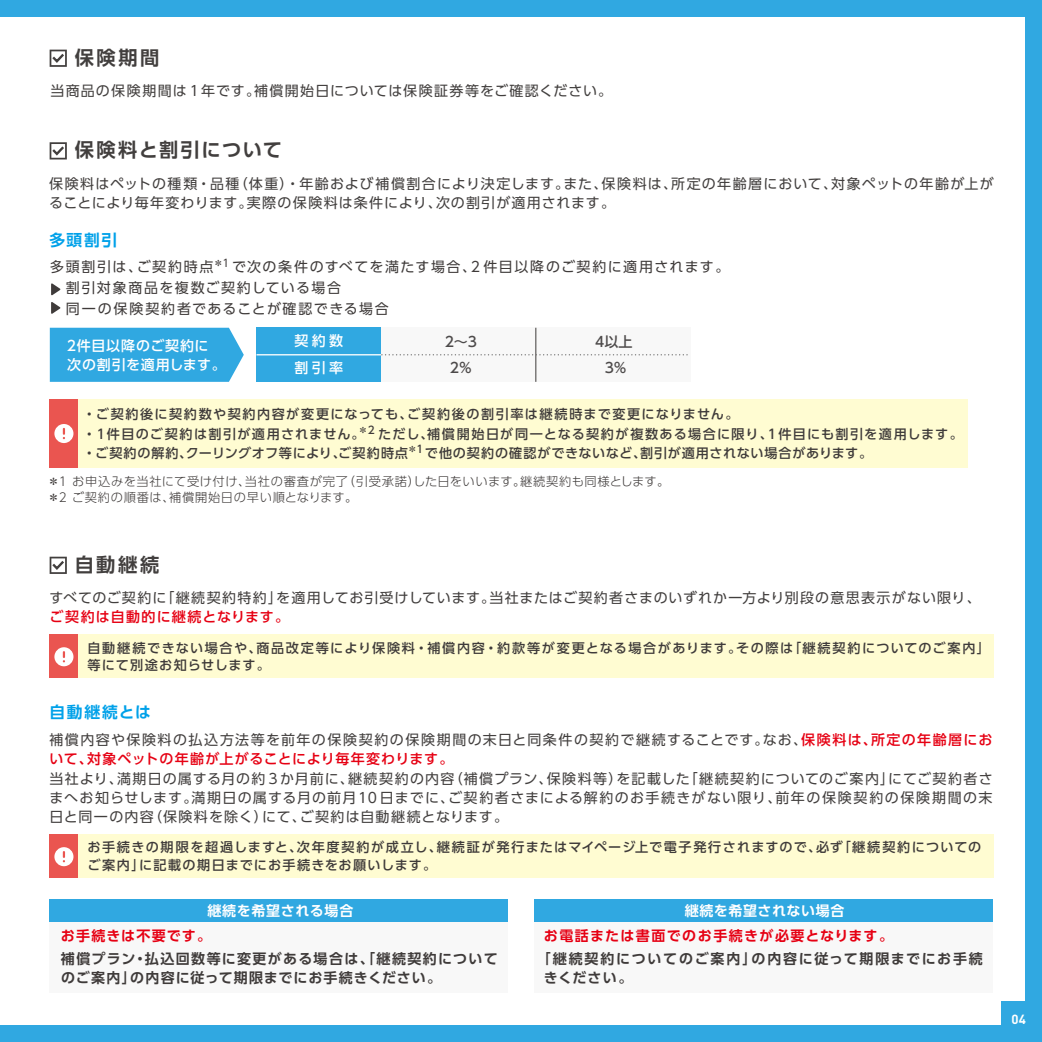
<style>
.page{position:relative;width:1042px;height:1042px;background:#30a8e1}
.page>*{position:absolute;margin:0;border:0;box-sizing:border-box;transform-origin:0 0}
.t1{font:700 19.25px "UD Shin Go Pro De";letter-spacing:.08em;color:#423f3e}
.t2{font:700 19.25px "UD Shin Go Pro De";letter-spacing:.115em;color:#423f3e}
.t3{font:700 15.75px "UD Shin Go Pro De";letter-spacing:.1em;color:#00a1e9}
.t4{font:14px/19.2px "UD Shin Go Pro";letter-spacing:.085em;color:#423f3e;text-align:justify}
.t5{font:14px/19.2px "UD Shin Go Pro";letter-spacing:.105em;color:#423f3e}
.t6{font:14px/21px "UD Shin Go Pro";letter-spacing:.105em;color:#3f3b3a}
.t7{font:700 14px/19.2px "UD Shin Go Pro De";letter-spacing:.095em;color:#3f3b3a}
.t8{font:700 14px/19.2px "UD Shin Go Pro De";letter-spacing:.115em;color:#3f3b3a}
.t9{font:700 14px "UD Shin Go Pro De";letter-spacing:.09em;color:#e60013}
.t10{font:500 14px/27.3px "UD Shin Go Pro";letter-spacing:.06em;color:#fff}
.t11{font:700 14px "UD Shin Go Pro De";letter-spacing:.045em;color:#fff}
.t12{font:500 14px "UD Shin Go Pro";letter-spacing:.085em;color:#e60013}
.t13{font:500 14px/26.4px "UD Shin Go Pro";color:#4d4a4a;text-align:center}
.t14{font:500 13.12px/17.5px "UD Shin Go Pro";letter-spacing:.095em;color:#3f3b3a}
.t15{font:700 13.12px "DIN Pro";color:#fff}
.t16{font:300 12.25px/15.8px "UD Shin Go Pro";letter-spacing:.055em;color:#3f3b3a}
.s1{font-weight:500;color:#e60013}
</style>
<div class="page">
<div style="left:0;top:17px;width:1024px;height:1007px;background:#fff"></div>
<div style="left:50px;top:834px;width:943px;height:44px;background:#fffcd2"></div>
<div style="left:50px;top:834px;width:28px;height:44px;background:#ea5550"></div>
<div style="left:54px;top:847px;width:19px;height:19px;background:#fff;border-radius:50%"></div>
<svg style="left:63px;top:851px;width:2px;height:11px"></svg>
<div style="left:50px;top:634px;width:943px;height:44px;background:#fffcd2"></div>
<div style="left:50px;top:634px;width:28px;height:44px;background:#ea5550"></div>
<div style="left:54px;top:647px;width:19px;height:19px;background:#fff;border-radius:50%"></div>
<svg style="left:63px;top:651px;width:2px;height:11px"></svg>
<div style="left:50px;top:399px;width:917px;height:69px;background:#fffcd2"></div>
<div style="left:50px;top:399px;width:28px;height:68px;background:#ea5550"></div>
<div style="left:54px;top:424px;width:19px;height:19px;background:#fff;border-radius:50%"></div>
<svg style="left:63px;top:428px;width:2px;height:11px"></svg>
<div style="left:49px;top:920px;width:459px;height:72px;background:#f8f8f8"></div>
<div style="left:49px;top:899px;width:459px;height:22px;background:#30a8e1"></div>
<div style="left:534px;top:920px;width:458px;height:72px;background:#f8f8f8"></div>
<div style="left:534px;top:899px;width:458px;height:22px;background:#30a8e1"></div>
<svg style="left:51px;top:283px;width:9px;height:12px"></svg>
<svg style="left:51px;top:302px;width:9px;height:12px"></svg>
<svg style="left:50px;top:50px;width:17px;height:17px"></svg>
<svg style="left:50px;top:142px;width:17px;height:17px"></svg>
<svg style="left:50px;top:557px;width:17px;height:17px"></svg>
<div style="left:381px;top:328px;width:309px;height:54px;background:#f8f8f8"></div>
<div style="left:50px;top:328px;width:194px;height:54px;background:#30a8e1"></div>
<hr style="left:535px;top:328px;width:1px;height:54px;background:#3f3b3a">
<div style="left:256px;top:328px;width:125px;height:54px;background:#30a8e1"></div>
<hr style="left:256px;top:354px;width:125px;height:1px;background:#fff">
<svg style="left:382px;top:354px;width:305px;height:1px"></svg>
<div style="left:1001px;top:1001px;width:41px;height:41px;background:#30a8e1"></div>
<h1 class="t2" style="left:75px;top:42px;width:86px">保険期間</h1>
<p class="t4" style="left:51px;top:81px;width:563px">当商品の保険期間は 1年です。補償開始日については保険証券等をご確認ください。</p>
<h1 class="t1" style="left:75px;top:134px;width:209px">保険料と割引について</h1>
<p class="t4" style="left:49px;top:174px;width:946px">保険料はペットの種類・品種（体重）・年齢および補償割合により決定します。また、保険料は、所定の年齢層において、対象ペットの年齢が上がることにより毎年変わります。実際の保険料は条件により、次の割引が適用されます。</p>
<p class="t3" style="left:49px;top:227px;width:69px">多頭割引</p>
<p class="t6" style="left:50px;top:256px;width:681px">多頭割引は、ご契約時点<sup>＊1</sup> で次の条件のすべてを満たす場合、2 件目以降のご契約に適用されます。　割引対象商品を複数ご契約している場合<br>　同一の保険契約者であることが確認できる場合</p>
<p class="t10" style="left:64px;top:336px;width:163px;line-height:19.2px">２件目以降のご契約に次の割引を適用します。</p>
<p class="t14" style="left:83px;top:404px;width:881px;line-height:19.2px">・ご契約後に契約数や契約内容が変更になっても、ご契約後の割引率は継続時まで変更になりません。<br>・１件目のご契約は割引が適用されません｡<sup>＊2</sup> ただし､補償開始日が同一となる契約が複数ある場合に限り、1件目にも割引を適用します。・ご契約の解約、クーリングオフ等により、ご契約時点<sup>＊1</sup>で他の契約の確認ができないなど、割引が適用されない場合があります。</p>
<p class="t10" style="left:294px;top:326px;width:50px">契約数割引率</p>
<p class="t13" style="left:595px;top:327px;width:39px;line-height:26.9px">4以上<br>3％</p>
<p class="t13" style="left:445px;top:328px;width:34px">2～3<br>2％</p>
<p class="t16" style="left:47px;top:473px;width:623px">＊1 お申込みを当社にて受け付け、当社の審査が完了（引受承諾）した日をいいます。継続契約も同様とします。＊2 ご契約の順番は、補償開始日の早い順となります。</p>
<h1 class="t2" style="left:75px;top:549px;width:86px">自動継続</h1>
<p class="t4" style="left:49px;top:587px;width:933px">すべてのご契約に「継続契約特約」を適用してお引受けしています。当社またはご契約者さまのいずれか一方より別段の意思表示がない限り、</p>
<p class="t12" style="left:49px;top:605px;width:241px">ご契約は自動的に継続となります。</p>
<p class="t14" style="left:87px;top:638px;width:904px">自動継続できない場合や、商品改定等により保険料・補償内容・約款等が変更となる場合があります。その際は「継続契約についてのご案内」等にて別途お知らせします。</p>
<p class="t3" style="left:49px;top:699px;width:103px">自動継続とは</p>
<p class="t5" style="left:49px;top:730px;width:944px">補償内容や保険料の払込方法等を前年の保険契約の保険期間の末日と同条件の契約で継続することです。なお、<span class="s1">保険料は、所定の年齢層において、対象ペットの年齢が上がることにより毎年変わります。</span></p>
<p class="t4" style="left:49px;top:768px;width:944px">当社より、満期日の属する月の約 3か月前に、継続契約の内容（補償プラン、保険料等）を記載した「継続契約についてのご案内」にてご契約者さまへお知らせします。満期日の属する月の前月10 日までに、ご契約者さまによる解約のお手続きがない限り、前年の保険契約の保険期間の末日と同一の内容（保険料を除く）にて、ご契約は自動継続となります。</p>
<p class="t14" style="left:87px;top:838px;width:895px">お手続きの期限を超過しますと、次年度契約が成立し、継続証が発行またはマイページ上で電子発行されますので、必ず「継続契約についてのご案内」に記載の期日までにお手続きをお願いします。</p>
<p class="t11" style="left:207px;top:899px;width:147px">継続を希望される場合</p>
<p class="t9" style="left:61px;top:924px;width:152px">お手続きは不要です。</p>
<p class="t7" style="left:61px;top:948px;width:438px">補償プラン・払込回数等に変更がある場合は、「継続契約についてのご案内」の内容に従って期限までにお手続きください。</p>
<p class="t11" style="left:685px;top:899px;width:161px">継続を希望されない場合</p>
<p class="t9" style="left:544px;top:924px;width:351px">お電話または書面でのお手続きが必要となります。</p>
<p class="t8" style="left:544px;top:948px;width:441px;text-indent:-7px">「継続契約についてのご案内」の内容に従って期限までにお手続きください。</p>
<p class="t15" style="left:1011px;top:1010px;width:16px">04</p>
</div>
